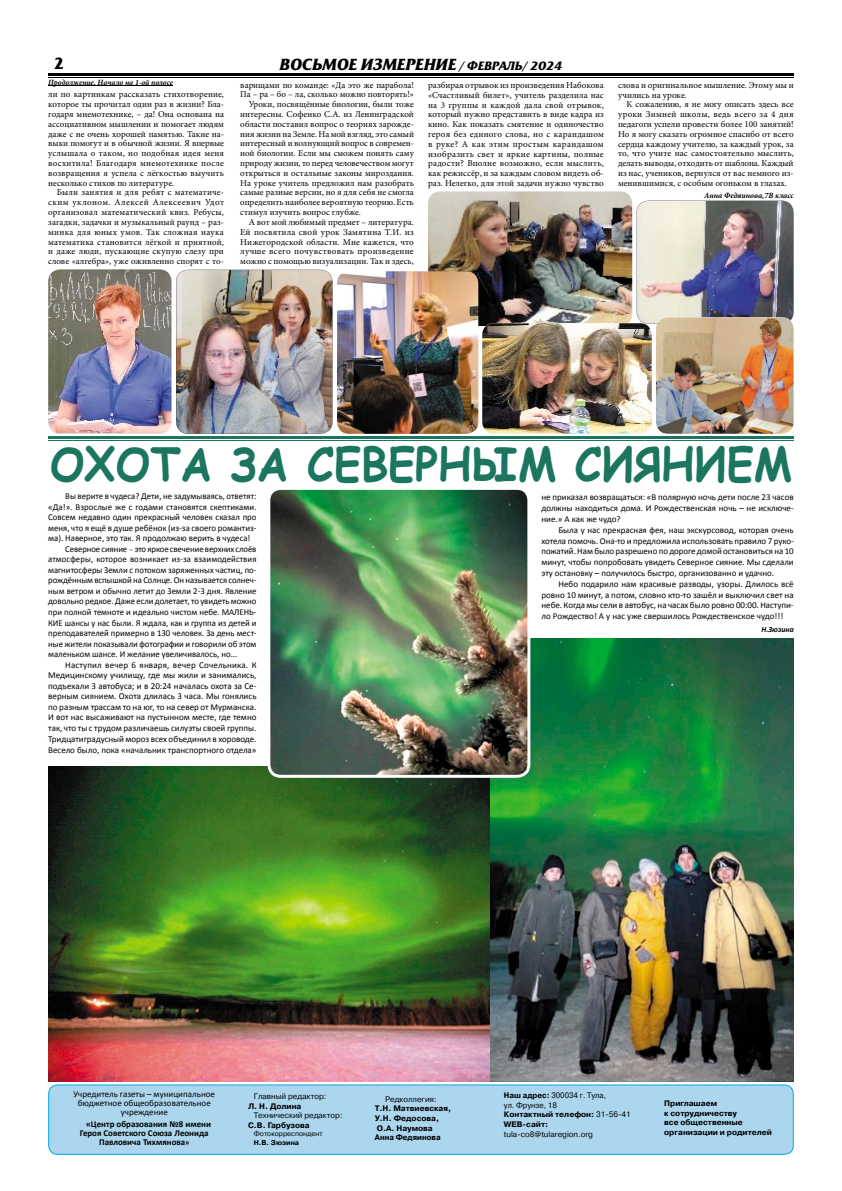
<style>
.page{position:relative;width:842px;height:1191px;background:#fff}
.page>*{position:absolute;margin:0;border:0;box-sizing:border-box;transform-origin:0 0}
.t1{font:700 46px "Comic Sans MS";color:#1b755f;scale:.94 1}
.t2{font:italic 700 16px "Friz Quadrata C";color:#000}
.t3{font:700 16px "Friz Quadrata C";color:#000}
.t4{font:9px/9.8px "Minion Pro";color:#000;text-align:justify}
.t5{font:9px/10.8px "Calibri";color:#000;text-align:justify}
.t6{font:700 9px "Calibri";color:#000}
.t7{font:9px "Calibri";letter-spacing:.02em;color:#000}
.t8{font:9px "Minion Pro";letter-spacing:.025em;color:#000}
.t9{font:9px "Minion Pro";letter-spacing:.02em;color:#000}
.t10{font:700 8px/9.6px "Pragmatica C";color:#000}
.t11{font:8px "Pragmatica C";color:#000}
.t12{font:700 8px/9.6px "Pragmatica C";color:#000;scale:.95 1}
.t13{font:italic 700 8px "Minion Pro";color:#000}
.t14{font:italic 700 8px "Calibri";color:#000}
.t15{font:7px "Pragmatica C";color:#000}
.t16{font:700 7px "Pragmatica C";color:#000}
.s1{font-size:12px}
.s2{font-family:"Minion Pro";color:#81201f}
.s3{font-size:8px}
.s4{font-weight:400}
</style>
<div class="page">
<hr style="left:48px;top:73px;width:746px;height:2px;background:#000">
<hr style="left:48px;top:77px;width:746px;height:1px;background:#000">
<div style="left:48px;top:1084px;width:746px;height:70px;background:#acd6ee"></div>
<img style="left:48px;top:766px;width:442px;height:315px">
<img style="left:490px;top:638px;width:304px;height:443px">
<img style="left:267px;top:489px;width:263px;height:289px">
<img style="left:48px;top:269px;width:123px;height:165px">
<img style="left:428px;top:191px;width:204px;height:135px">
<img style="left:337px;top:271px;width:141px;height:163px">
<hr style="left:48px;top:85px;width:125px;height:1px;background:#000">
<img style="left:176px;top:270px;width:156px;height:164px">
<img style="left:482px;top:201px;width:312px;height:233px">
<img style="left:656px;top:320px;width:138px;height:114px">
<img style="left:657px;top:317px;width:133px;height:3px">
<img style="left:657px;top:320px;width:133px;height:4px">
<hr style="left:48px;top:437px;width:746px;height:2px;background:#1b755f">
<hr style="left:48px;top:440px;width:746px;height:1px;background:#1b755f">
<h2 class="t3" style="left:54px;top:54px;width:12px">2</h2>
<h2 class="t2" style="left:280px;top:54px;width:284px">ВОСЬМОЕ ИЗМЕРЕНИЕ <span class="s1">/ ФЕВРАЛЬ/ 2024</span></h2>
<p class="t13" style="left:48px;top:77px;width:126px">Продолжение. Начало на 1-ой полосе</p>
<p class="t4" style="left:618px;top:80px;width:177px">слова и оригинальное мышление. Этому мы и учились на уроке.</p>
<p class="t4" style="left:618px;top:100px;width:177px;text-indent:9px">К сожалению, я не могу описать здесь все уроки Зимней школы, ведь всего за 4 дня педагоги успели провести более 100 занятий!<br>Но я могу сказать огромное спасибо от всего сердца каждому учителю, за каждый урок, за то, что учите нас самостоятельно мыслить, делать выводы, отходить от шаблона. Каждый из нас, учеников, вернулся от вас немного из&shy;менившимися, с особым огоньком в глазах.</p>
<p class="t13" style="left:704px;top:190px;width:91px">Анна Федяинова,7В класс</p>
<p class="t4" style="left:240px;top:80px;width:175px">варищами по команде: «Да это же парабола!</p>
<p class="t4" style="left:240px;top:90px;width:175px">Па – ра – бо – ла, сколько можно повторять!»</p>
<p class="t4" style="left:249px;top:100px;width:167px">Уроки, посвящённые биологии, были тоже</p>
<p class="t4" style="left:240px;top:110px;width:175px">интересны. Софенко С.А. из Ленинградской</p>
<p class="t4" style="left:240px;top:119px;width:175px">области поставил вопрос о теориях зарожде-</p>
<p class="t4" style="left:240px;top:129px;width:175px">ния жизни на Земле. На мой взгляд, это самый</p>
<p class="t4" style="left:240px;top:139px;width:175px">интересный и волнующий вопрос в современ-</p>
<p class="t4" style="left:240px;top:149px;width:175px">ной биологии. Если мы сможем понять саму</p>
<p class="t4" style="left:240px;top:159px;width:175px">природу жизни, то перед человечеством могут</p>
<p class="t4" style="left:240px;top:168px;width:175px">открыться и остальные законы мироздания.</p>
<p class="t4" style="left:240px;top:178px;width:175px">На уроке учитель предложил нам разобрать</p>
<p class="t4" style="left:240px;top:188px;width:175px">самые разные версии, но я для себя не смогла</p>
<p class="t4" style="left:240px;top:198px;width:175px">определить наиболее вероятную теорию. Есть</p>
<p class="t4" style="left:240px;top:208px;width:122px">стимул изучить вопрос глубже.</p>
<p class="t4" style="left:249px;top:217px;width:167px">А вот мой любимый предмет – литература.</p>
<p class="t9" style="left:240px;top:226px;width:175px">Ей посвятила свой урок Замятина Т.И. из</p>
<p class="t4" style="left:240px;top:237px;width:175px">Нижегородской области. Мне кажется, что</p>
<p class="t8" style="left:240px;top:246px;width:175px">лучше всего почувствовать произведение</p>
<p class="t4" style="left:240px;top:257px;width:175px">можно с помощью визуализации. Так и здесь,</p>
<p class="t4" style="left:428px;top:81px;width:177px">разбирая отрывок из произведения Набокова «Счастливый билет», учитель разделила нас на 3 группы и каждой дала свой отрывок, который нужно представить в виде кадра из кино. Как показать смятение и одиночество героя без единого слова, но с карандашом в руке? А как этим простым карандашом изобразить свет и яркие картины, полные радости? Вполне возможно, если мыслить, как режиссёр, и за каждым словом видеть об&shy;раз. Нелегко, для этой задачи нужно чувство</p>
<p class="t4" style="left:48px;top:90px;width:177px">ли по картинкам рассказать стихотворение, которое ты прочитал один раз в жизни? Бла&shy;годаря мнемотехнике, – да! Она основана на ассоциативном мышлении и помогает людям даже с не очень хорошей памятью. Такие на&shy;выки помогут и в обычной жизни. Я впервые услышала о таком, но подобная идея меня восхитила! Благодаря мнемотехнике после возвращения я успела с лёгкостью выучить несколько стихов по литературе.</p>
<p class="t4" style="left:48px;top:188px;width:177px;text-indent:9px">Были занятия и для ребят с математиче&shy;ским уклоном. Алексей Алексеевич Удот организовал математический квиз. Ребусы, загадки, задачки и музыкальный раунд – раз&shy;минка для юных умов. Так сложная наука математика становится лёгкой и приятной, и даже люди, пускающие скупую слезу при слове «алгебра», уже оживленно спорят с то-</p>
<h1 class="t1" style="left:50px;top:430px;width:791px">ОХОТА ЗА СЕВЕРНЫМ СИЯНИЕМ</h1>
<p class="t5" style="left:541px;top:491px;width:254px">не приказал возвращаться: «В полярную ночь дети после 23 часов должны находиться дома. И Рождественская ночь – не исключе&shy;ние.» А как же чудо?</p>
<p class="t5" style="left:541px;top:524px;width:254px;text-indent:17px">Была у нас прекрасная фея, наш экскурсовод, которая очень хотела помочь. Она-то и предложила использовать правило 7 руко&shy;пожатий. Нам было разрешено по дороге домой остановиться на 10 минут, чтобы попробовать увидеть Северное сияние. Мы сделали эту остановку – получилось быстро, организованно и удачно.</p>
<p class="t5" style="left:541px;top:578px;width:254px;text-indent:17px">Небо подарило нам красивые разводы, узоры. Длилось всё ровно 10 минут, а потом, словно кто-то зашёл и выключил свет на небе. Когда мы сели в автобус, на часах было ровно 00:00. Наступи&shy;ло Рождество! А у нас уже свершилось Рождественское чудо!!!</p>
<p class="t14" style="left:761px;top:624px;width:34px">Н.Зюзина</p>
<p class="t5" style="left:65px;top:490px;width:193px">Вы верите в чудеса? Дети, не задумываясь, ответят:</p>
<p class="t5" style="left:48px;top:501px;width:210px">«Да!». Взрослые же с годами становятся скептиками.</p>
<p class="t5" style="left:48px;top:511px;width:210px">Совсем недавно один прекрасный человек сказал про</p>
<p class="t5" style="left:48px;top:522px;width:210px">меня, что я ещё в душе ребёнок (из-за своего романтиз-</p>
<p class="t5" style="left:48px;top:532px;width:204px">ма). Наверное, это так. Я продолжаю верить в чудеса!</p>
<p class="t5" style="left:65px;top:543px;width:193px">Северное сияние <span class="s2">–</span> это яркое свечение верхних слоёв</p>
<p class="t5" style="left:48px;top:553px;width:210px">атмосферы, которое возникает из-за взаимодействия</p>
<p class="t5" style="left:48px;top:564px;width:210px">магнитосферы Земли с потоком заряженных частиц, по-</p>
<p class="t5" style="left:48px;top:574px;width:210px">рождённым вспышкой на Солнце. Он называется солнеч-</p>
<p class="t5" style="left:48px;top:585px;width:210px">ным ветром и обычно летит до Земли 2-3 дня. Явление</p>
<p class="t5" style="left:48px;top:595px;width:210px">довольно редкое. Даже если долетает, то увидеть можно</p>
<p class="t5" style="left:48px;top:606px;width:210px">при полной темноте и идеально чистом небе. МАЛЕНЬ-</p>
<p class="t5" style="left:48px;top:616px;width:210px">КИЕ шансы у нас были. Я ждала, как и группа из детей и</p>
<p class="t5" style="left:48px;top:627px;width:210px">преподавателей примерно в 130 человек. За день мест-</p>
<p class="t5" style="left:48px;top:637px;width:210px">ные жители показывали фотографии и говорили об этом</p>
<p class="t5" style="left:48px;top:648px;width:191px">маленьком шансе. И желание увеличивалось, но...</p>
<p class="t7" style="left:65px;top:659px;width:193px">Наступил вечер 6 января, вечер Сочельника. К</p>
<p class="t5" style="left:48px;top:669px;width:210px">Медицинскому училищу, где мы жили и занимались,</p>
<p class="t5" style="left:48px;top:679px;width:210px">подъехали 3 автобуса; и в 20:24 началась охота за Се-</p>
<p class="t5" style="left:48px;top:690px;width:210px">верным сиянием. Охота длилась 3 часа. Мы гонялись</p>
<p class="t5" style="left:48px;top:700px;width:210px">по разным трассам то на юг, то на север от Мурманска.</p>
<p class="t5" style="left:48px;top:711px;width:210px">И вот нас высаживают на пустынном месте, где темно</p>
<p class="t5" style="left:48px;top:722px;width:210px">так, что ты с трудом различаешь силуэты своей группы.</p>
<p class="t5" style="left:48px;top:733px;width:210px">Тридцатиградусный мороз всех объединил в хороводе.</p>
<p class="t5" style="left:48px;top:744px;width:210px">Весело было, пока «начальник транспортного отдела»</p>
<p class="t5" style="left:74px;top:1089px;width:143px;line-height:9px;text-align:center">Учредитель газеты – муниципальное бюджетное общеобразовательное учреждение</p>
<p class="t6" style="left:86px;top:1118px;width:127px">«Центр образования №8 имени</p>
<p class="t6" style="left:80px;top:1127px;width:130px">Героя Советского Союза Леонида</p>
<p class="t6" style="left:99px;top:1136px;width:92px">Павловича Тихмянова<span class="s3">»</span></p>
<p class="t11" style="left:254px;top:1092px;width:74px">Главный редактор:</p>
<p class="t10" style="left:248px;top:1101px;width:55px">Л. Н. Долина</p>
<p class="t11" style="left:254px;top:1111px;width:90px">Технический редактор:</p>
<p class="t10" style="left:248px;top:1120px;width:63px">С.В. Гарбузова</p>
<p class="t15" style="left:254px;top:1130px;width:70px">Фотокорреспондент</p>
<p class="t16" style="left:254px;top:1138px;width:47px">Н.В. Зюзина</p>
<p class="t12" style="left:504px;top:1090px;width:135px">Наш адрес: <span class="s4">300034 г. Тула,<br>ул. Фрунзе, 18<br></span>Контактный телефон: <span class="s4">31-56-41<br></span>WEB-сайт:</p>
<p class="t11" style="left:504px;top:1129px;width:91px">tula-co8@tularegion.org</p>
<p class="t11" style="left:385px;top:1094px;width:53px">Редколлегия:</p>
<p class="t10" style="left:375px;top:1103px;width:78px">Т.Н. Матвиевская,<br>У.Н. Федосова,<br>О.А. Наумова<br>Анна Федяинова</p>
<p class="t10" style="left:664px;top:1098px;width:109px">Приглашаем<br>к сотрудничеству<br>все общественные организации и родителей</p>
</div>
